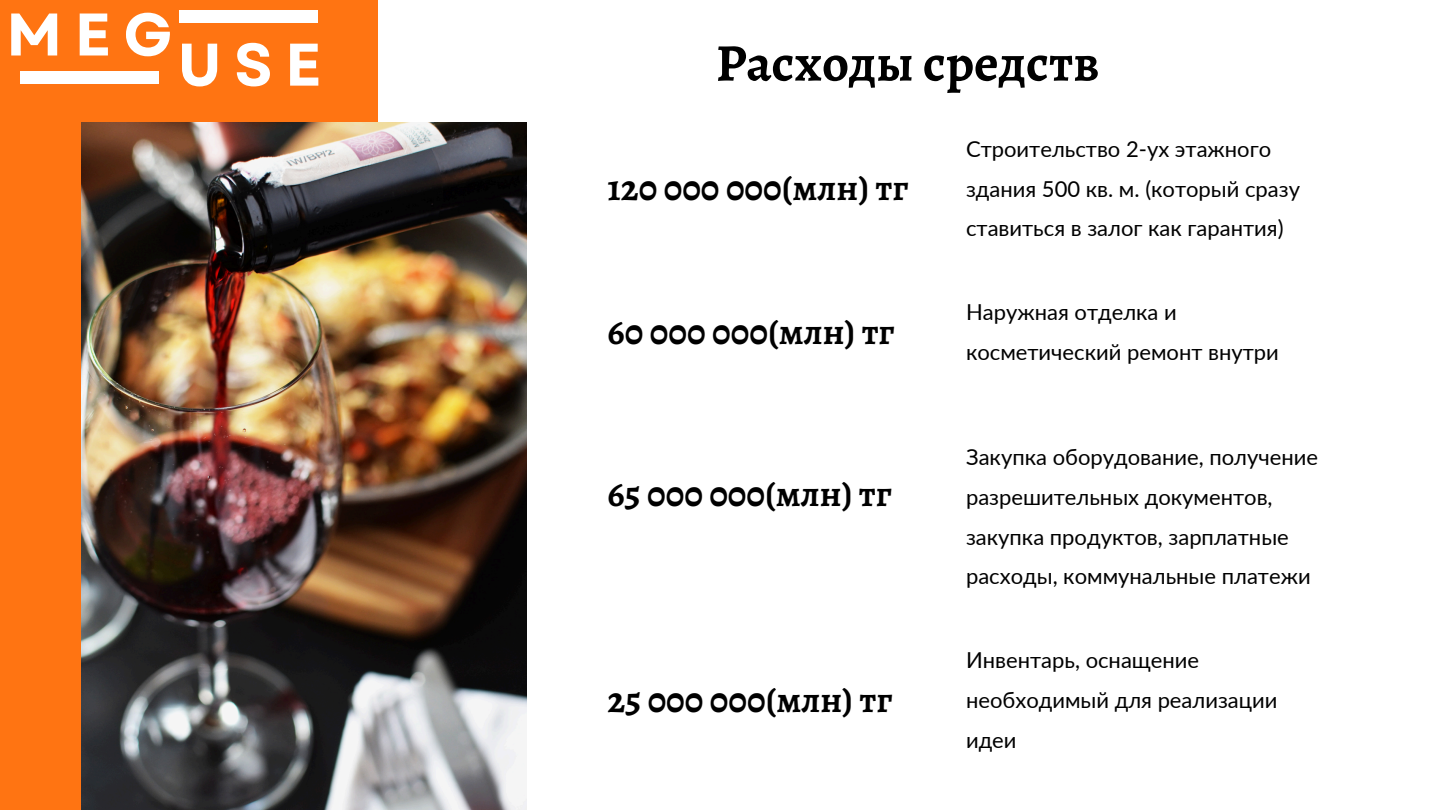
<style>
.page{position:relative;width:1440px;height:810px;background:#fff}
.page>*{position:absolute;margin:0;border:0;box-sizing:border-box;transform-origin:0 0}
.t1{font:700 60px "Garet";letter-spacing:.205em;color:#fff}
.t2{font:700 53px "Alegreya";color:#000}
.t3{font:700 37px "Alegreya";color:#000}
.t4{font:22px/39.8px "Lato";color:#000}
</style>
<div class="page">
<div style="left:0;top:0;width:377px;height:810px;background:#ff7412"></div>
<img style="left:81px;top:122px;width:445px;height:688px">
<div style="left:179px;top:10px;width:138px;height:13px;background:#fff"></div>
<div style="left:20px;top:71px;width:139px;height:13px;background:#fff"></div>
<p class="t1" style="left:6px;top:-9px;width:168px">MEG</p>
<h2 class="t1" style="left:177px;top:21px;width:146px">USE</h2>
<h3 class="t2" style="left:716px;top:27px;width:385px">Расходы средств</h3>
<p class="t3" style="left:608px;top:163px;width:302px">120 000 000(млн) тг</p>
<h1 class="t4" style="left:966px;top:129px;width:336px">Строительство 2-ух этажного здания 500 кв. м. (который сразу ставиться в залог как гарантия)</h1>
<p class="t3" style="left:608px;top:306px;width:289px">60 000 000(млн) тг</p>
<h3 class="t4" style="left:966px;top:292px;width:314px">Наружная отделка и косметический ремонт внутри</h3>
<p class="t3" style="left:608px;top:469px;width:286px">65 000 000(млн) тг</p>
<h3 class="t3" style="left:608px;top:674px;width:286px">25 000 000(млн) тг</h3>
<h3 class="t4" style="left:966px;top:437px;width:353px">Закупка оборудование, получение разрешительных документов, закупка продуктов, зарплатные расходы, коммунальные платежи</h3>
<p class="t4" style="left:966px;top:640px;width:313px">Инвентарь, оснащение необходимый для реализации идеи</p>
</div>
